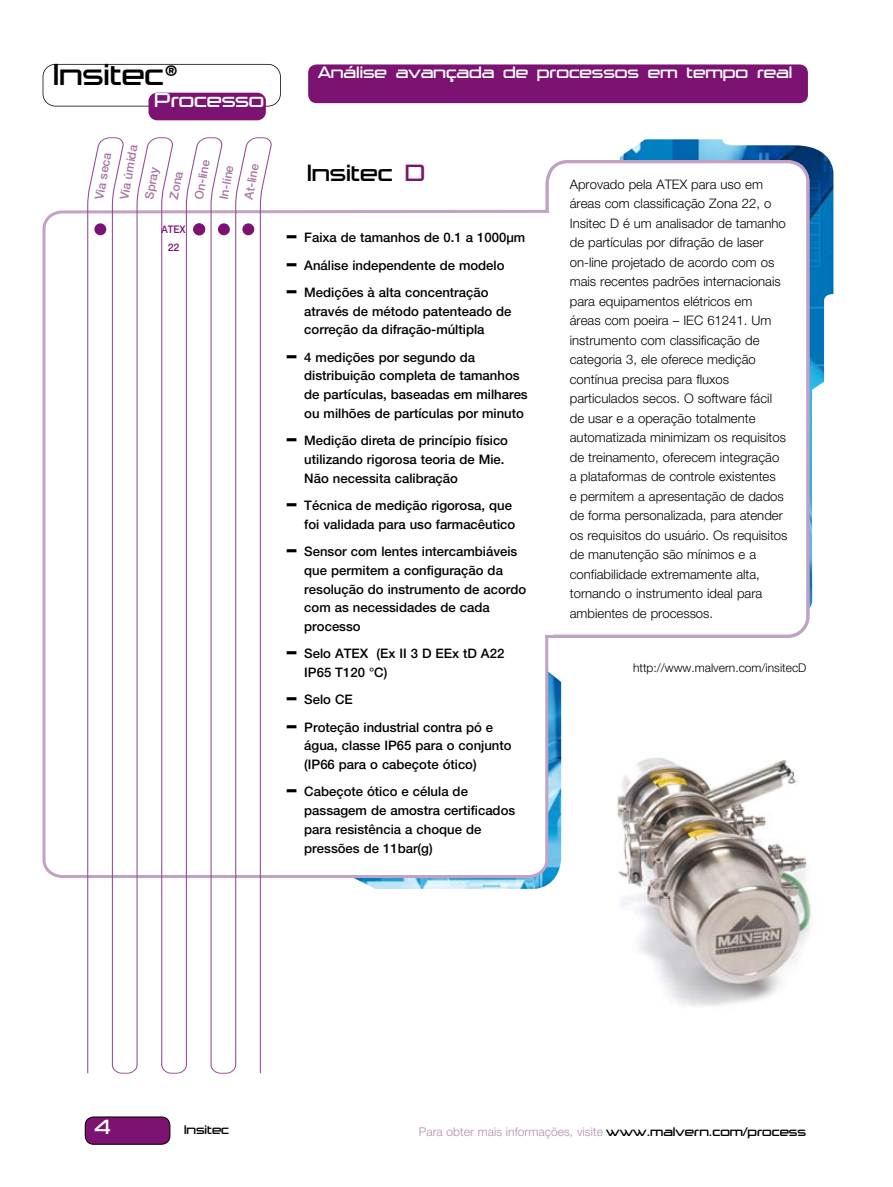
<style>
.page{position:relative;width:893px;height:1187px;background:#fff}
.page>*{position:absolute;margin:0;border:0;box-sizing:border-box;transform-origin:0 0}
.t1{font:300 33px "Trade Marker";color:#000}
.t2{font:300 25.5px "Trade Marker";color:#000}
.t3{font:300 22.35px "Trade Marker";color:#fff}
.t4{font:300 21.75px "Trade Marker";color:#fff}
.t5{font:300 18px "Trade Marker";color:#fff}
.t6{font:300 13.5px "Trade Marker";color:#000}
.t7{font:500 13.2px/18.8px "Helvetica Neue LT Std";color:#000}
.t8{font:300 13.2px/19.5px "Helvetica Neue LT Std";color:#000}
.t9{font:300 12px "Helvetica Neue LT Std";letter-spacing:.005em;color:#b68ab3}
.t10{font:500 12px "Helvetica Neue LT Std";color:#a972a4}
.t11{font:300 12px "Helvetica Neue LT Std";color:#000}
.t12{font:500 10.5px/17.7px "Helvetica Neue LT Std";color:#7c1272;text-align:center;scale:.9 1}
.s1{font-size:27px}
.s2{color:#7c1272}
.s3{font-weight:900;font-size:19.65px}
.s4{font-size:10.2px;color:#934c94}
.s5{font-family:"Trade Marker";font-size:13.5px;color:#000}
</style>
<div class="page">
<img style="left:617px;top:758px;width:194px;height:248px">
<img style="left:356px;top:673px;width:205px;height:215px">
<img style="left:619px;top:139px;width:214px;height:467px">
<div style="left:308px;top:64px;width:500px;height:39px;background:#7c1272;border-radius:9px"></div>
<div style="left:85px;top:1116px;width:85px;height:28px;background:#7c1272;border-radius:9px"></div>
<div style="left:85px;top:1116px;width:85px;height:28px;border:1px solid #000;border-radius:9px"></div>
<svg style="left:42px;top:209px;width:508px;height:670px"></svg>
<svg style="left:87px;top:137px;width:185px;height:936px"></svg>
<div style="left:94px;top:223px;width:12px;height:12px;background:#7c1272;border-radius:50%"></div>
<div style="left:193px;top:223px;width:12px;height:12px;background:#7c1272;border-radius:50%"></div>
<div style="left:218px;top:223px;width:12px;height:12px;background:#7c1272;border-radius:50%"></div>
<div style="left:242px;top:223px;width:12px;height:12px;background:#7c1272;border-radius:50%"></div>
<svg style="left:542px;top:159px;width:269px;height:480px"></svg>
<div style="left:542px;top:213px;width:11px;height:421px;background:#fff"></div>
<svg style="left:43px;top:64px;width:238px;height:42px"></svg>
<div style="left:149px;top:93px;width:117px;height:27px;background:#7c1272;border-radius:9px"></div>
<h1 class="t1" style="left:53px;top:56px;width:126px">Insitec<span class="s1">®</span></h1>
<h3 class="t4" style="left:155px;top:87px;width:111px">Processo</h3>
<p class="t10" style="left:92px;top:198px;width:48px;rotate:-80deg">Via seca</p>
<p class="t10" style="left:117px;top:198px;width:56px;rotate:-80deg">Via úmida</p>
<p class="t10" style="left:142px;top:198px;width:34px;rotate:-80deg">Spray</p>
<p class="t10" style="left:167px;top:198px;width:30px;rotate:-80deg">Zona</p>
<p class="t10" style="left:192px;top:198px;width:42px;rotate:-80deg">On-line</p>
<p class="t10" style="left:216px;top:198px;width:36px;rotate:-80deg">In-line</p>
<p class="t10" style="left:241px;top:198px;width:38px;rotate:-80deg">At-line</p>
<p class="t12" style="left:162px;top:220px;width:28px">ATEX<br>22</p>
<h3 class="t5" style="left:318px;top:62px;width:476px">Análise avançada de processos em tempo real</h3>
<h2 class="t2" style="left:307px;top:159px;width:119px">Insitec <span class="s2">D</span></h2>
<p class="t7" style="left:285px;top:228px;width:242px"><span class="s3">—</span> Faixa de tamanhos de 0.1 a 1000µm</p>
<p class="t7" style="left:285px;top:255px;width:221px"><span class="s3">—</span> Análise independente de modelo</p>
<p class="t7" style="left:304px;top:282px;width:209px;text-indent:-19px"><span class="s3">—</span> Medições à alta concentração através de método patenteado de correção da difração-múltipla</p>
<p class="t7" style="left:304px;top:347px;width:225px;text-indent:-19px"><span class="s3">—</span> 4 medições por segundo da distribuição completa de tamanhos de partículas, baseadas em milhares ou milhões de partículas por minuto</p>
<p class="t7" style="left:304px;top:431px;width:205px;text-indent:-19px"><span class="s3">—</span> Medição direta de princípio físico utilizando rigorosa teoria de Mie.<br>Não necessita calibração</p>
<p class="t7" style="left:285px;top:495px;width:232px;text-align:right"><span class="s3">—</span> Técnica de medição rigorosa, que foi validada para uso farmacêutico</p>
<p class="t7" style="left:304px;top:541px;width:224px;text-indent:-19px"><span class="s3">—</span> Sensor com lentes intercambiáveis que permitem a configuração da resolução do instrumento de acordo com as necessidades de cada processo</p>
<p class="t7" style="left:304px;top:644px;width:202px;text-indent:-19px"><span class="s3">—</span> Selo ATEX (Ex II 3 D EEx tD A22<br>IP65 T120 °C)</p>
<p class="t7" style="left:285px;top:690px;width:69px"><span class="s3">—</span> Selo CE</p>
<p class="t7" style="left:304px;top:717px;width:209px;text-indent:-19px"><span class="s3">—</span> Proteção industrial contra pó e água, classe IP65 para o conjunto (IP66 para o cabeçote ótico)</p>
<p class="t7" style="left:304px;top:782px;width:212px;text-indent:-19px"><span class="s3">—</span> Cabeçote ótico e célula de passagem de amostra certificados para resistência a choque de pressões de 11bar(g)</p>
<p class="t8" style="left:570px;top:174px;width:219px">Aprovado pela ATEX para uso em áreas com classificação Zona 22, o Insitec D é um analisador de tamanho de partículas por difração de laser on-line projetado de acordo com os mais recentes padrões internacionais para equipamentos elétricos em<br>áreas com poeira – IEC 61241. Um instrumento com classificação de categoria 3, ele oferece medição contínua precisa para fluxos particulados secos. O software fácil de usar e a operação totalmente automatizada minimizam os requisitos de treinamento, oferecem integração a plataformas de controle existentes<br>e permitem a apresentação de dados de forma personalizada, para atender os requisitos do usuário. Os requisitos de manutenção são mínimos e a confiabilidade extremamente alta, tornando o instrumento ideal para ambientes de processos.</p>
<p class="t11" style="left:633px;top:660px;width:175px">http://www.malvern.com/insitecD</p>
<h3 class="t3" style="left:95px;top:1114px;width:17px">4</h3>
<p class="t6" style="left:184px;top:1122px;width:81px">Insitec <span class="s4">LPS</span></p>
<p class="t9" style="left:419px;top:1124px;width:389px">Para obter mais informações, visite <span class="s5">www.malvern.com/process</span></p>
</div>
